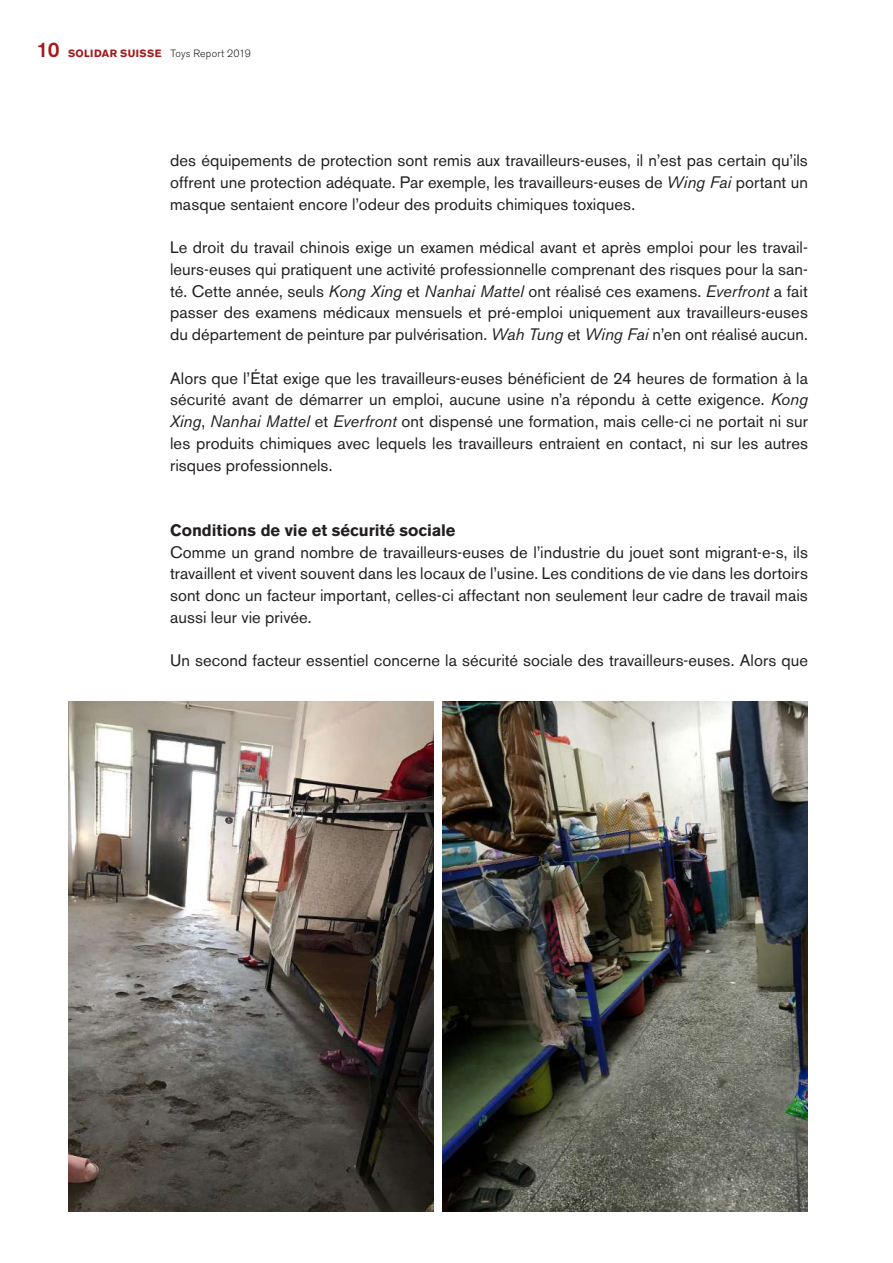
<style>
.page{position:relative;width:893px;height:1263px;background:#fff}
.page>*{position:absolute;margin:0;border:0;box-sizing:border-box;transform-origin:0 0}
.t1{font:16.5px/21.8px "Akzidenz Grotesk BE";letter-spacing:.005em;color:#231f20;text-align:justify}
.t2{font:700 16.5px "Akzidenz Grotesk BE";color:#231f20}
.t3{font:300 10.5px "Akzidenz Grotesk BE";letter-spacing:.015em;color:#231f20}
.s1{font-weight:500;font-size:21px;color:#a5181b}
.s2{font-weight:700;color:#a5181b}
.s3{font-style:italic}
</style>
<div class="page">
<img style="left:68px;top:702px;width:366px;height:510px">
<img style="left:442px;top:702px;width:366px;height:510px">
<p class="t3" style="left:37px;top:48px;width:216px"><span class="s1">10</span> <span class="s2">SOLIDAR SUISSE</span> Toys Report 2019</p>
<p class="t1" style="left:170px;top:150px;width:639px">des équipements de protection sont remis aux travailleurs-euses, il n’est pas certain qu’ils offrent une protection adéquate. Par exemple, les travailleurs-euses de <span class="s3">Wing Fai</span> portant un masque sentaient encore l’odeur des produits chimiques toxiques.</p>
<p class="t1" style="left:170px;top:237px;width:639px">Le droit du travail chinois exige un examen médical avant et après emploi pour les travail&shy;leurs-euses qui pratiquent une activité professionnelle comprenant des risques pour la san&shy;té. Cette année, seuls <span class="s3">Kong Xing</span> et <span class="s3">Nanhai Mattel</span> ont réalisé ces examens. <span class="s3">Everfront</span> a fait passer des examens médicaux mensuels et pré-emploi uniquement aux travailleurs-euses du département de peinture par pulvérisation. <span class="s3">Wah Tung</span> et <span class="s3">Wing Fai</span> n’en ont réalisé aucun.</p>
<p class="t1" style="left:170px;top:367px;width:639px">Alors que l’État exige que les travailleurs-euses bénéficient de 24 heures de formation à la sécurité avant de démarrer un emploi, aucune usine n’a répondu à cette exigence. <span class="s3">Kong Xing</span>, <span class="s3">Nanhai Mattel</span> et <span class="s3">Everfront</span> ont dispensé une formation, mais celle-ci ne portait ni sur les produits chimiques avec lequels les travailleurs entraient en contact, ni sur les autres risques professionnels.</p>
<p class="t2" style="left:170px;top:521px;width:287px">Conditions de vie et sécurité sociale</p>
<p class="t1" style="left:170px;top:541px;width:639px">Comme un grand nombre de travailleurs-euses de l’industrie du jouet sont migrant-e-s, ils travaillent et vivent souvent dans les locaux de l’usine. Les conditions de vie dans les dortoirs sont donc un facteur important, celles-ci affectant non seulement leur cadre de travail mais aussi leur vie privée.</p>
<p class="t1" style="left:170px;top:650px;width:639px">Un second facteur essentiel concerne la sécurité sociale des travailleurs-euses. Alors que</p>
</div>
